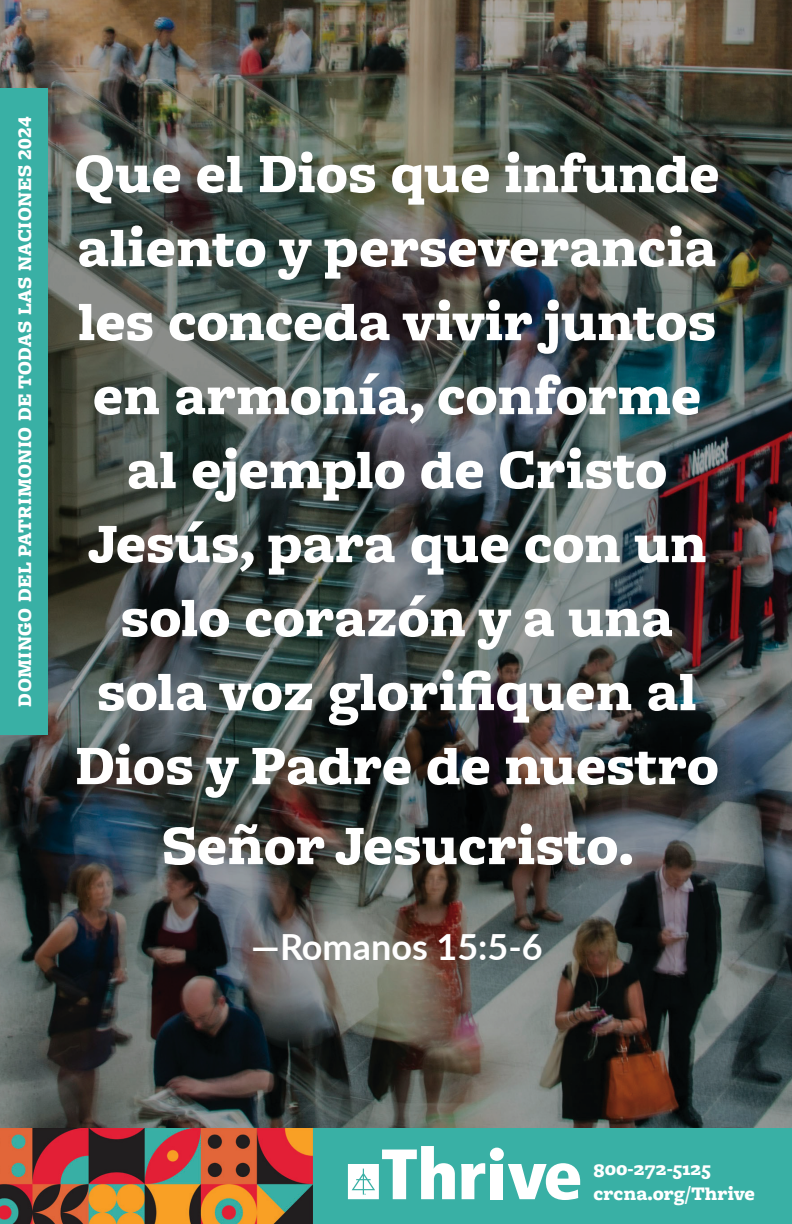
<style>
.page{position:relative;width:792px;height:1224px;background:#fff}
.page>*{position:absolute;margin:0;border:0;box-sizing:border-box;transform-origin:0 0}
.t1{font:900 58px/74px "Freight Macro Pro";color:#fff;text-align:center}
.t2{font:700 36px "Lato";color:#fff}
.t3{font:900 20px "Freight Macro Pro";letter-spacing:.025em;color:#fff}
.t4{font:900 20px "Freight Macro Pro";color:#fff}
</style>
<div class="page">
<img style="left:0;top:0;width:792px;height:1128px">
<div style="left:313px;top:1128px;width:479px;height:96px;background:#39b0a5"></div>
<svg style="left:348px;top:1146px;width:107px;height:53px"></svg>
<svg style="left:461px;top:1163px;width:24px;height:36px"></svg>
<div style="left:490px;top:1164px;width:13px;height:35px;background:#fff"></div>
<svg style="left:508px;top:1163px;width:72px;height:37px"></svg>
<div style="left:490px;top:1148px;width:14px;height:13px;background:#fff;border-radius:50%"></div>
<img style="left:0;top:1128px;width:313px;height:96px">
<div style="left:0;top:88px;width:48px;height:646px;background:#39b0a5"></div>
<p class="t3" style="left:11px;top:707px;width:592px;rotate:-90deg">DOMINGO DEL PATRIMONIO DE TODAS LAS NACIONES 2024</p>
<p class="t1" style="left:75px;top:135px;width:647px">Que el Dios que infunde aliento y perseverancia les conceda vivir juntos en armonía, conforme al ejemplo de Cristo<br>Jesús, para que con un solo corazón y a una sola voz glorifiquen al<br>Dios y Padre de nuestro</p>
<p class="t1" style="left:162px;top:807px;width:473px">Señor Jesucristo.</p>
<p class="t2" style="left:251px;top:921px;width:293px">—Romanos 15:5-6</p>
<p class="t3" style="left:594px;top:1155px;width:119px">800-272-5125</p>
<p class="t4" style="left:594px;top:1180px;width:163px">crcna.org/Thrive</p>
</div>
